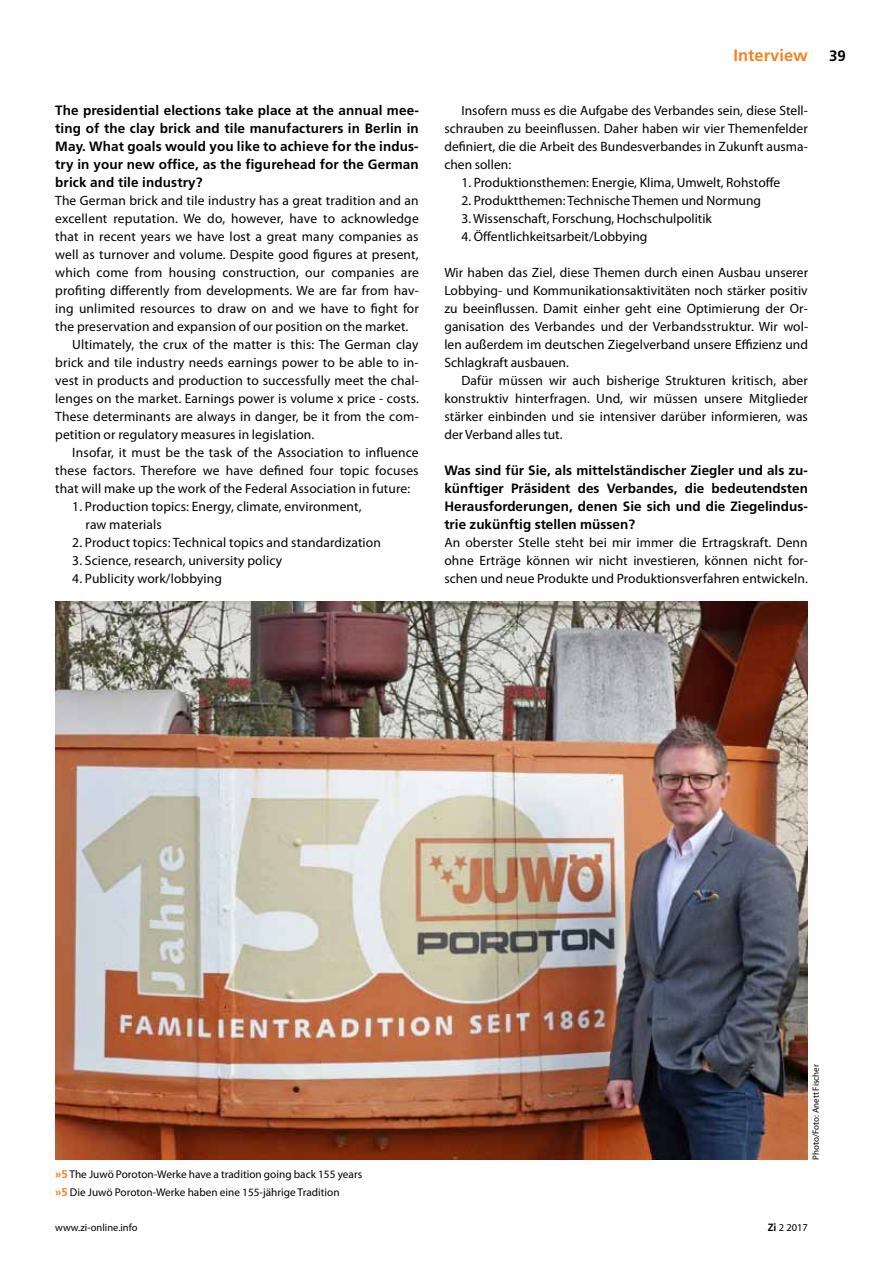
<style>
.page{position:relative;width:893px;height:1263px;background:#fff}
.page>*{position:absolute;margin:0;border:0;box-sizing:border-box;transform-origin:0 0}
.t1{font:700 16.5px "Frutiger LT Std";color:#f58220}
.t2{font:700 15px "Frutiger LT Std";color:#000}
.t3{font:13.5px/18px "Myriad Pro";letter-spacing:.01em;color:#000;text-align:justify}
.t4{font:700 13.5px/18px "Frutiger LT Std";color:#000;text-align:justify}
.t5{font:11.25px "Myriad Pro";color:#000}
.t6{font:10.5px "Myriad Pro";color:#000}
.t7{font:9px "Myriad Pro";color:#000}
.s1{font-family:"Frutiger LT Std";font-weight:700;color:#f58220}
.s2{font-family:"Frutiger LT Std";font-weight:700}
</style>
<div class="page">
<img style="left:55px;top:601px;width:753px;height:558px">
<p class="t4" style="left:55px;top:102px;width:365px">The presidential elections take place at the annual mee&shy;ting of the clay brick and tile manufacturers in Berlin in May. What goals would you like to achieve for the indus&shy;try in your new office, as the figurehead for the German brick and tile industry?</p>
<p class="t3" style="left:55px;top:192px;width:365px">The German brick and tile industry has a great tradition and an</p>
<p class="t3" style="left:55px;top:210px;width:365px">excellent reputation. We do, however, have to acknowledge</p>
<p class="t3" style="left:55px;top:228px;width:365px">that in recent years we have lost a great many companies as</p>
<p class="t3" style="left:55px;top:246px;width:365px">well as turnover and volume. Despite good figures at present,</p>
<p class="t3" style="left:55px;top:264px;width:365px">which come from housing construction, our companies are</p>
<p class="t3" style="left:55px;top:282px;width:365px">profiting differently from developments. We are far from hav-</p>
<p class="t3" style="left:55px;top:300px;width:365px">ing unlimited resources to draw on and we have to fight for</p>
<p class="t3" style="left:55px;top:318px;width:355px">the preservation and expansion of our position on the market.</p>
<p class="t3" style="left:72px;top:336px;width:348px">Ultimately, the crux of the matter is this: The German clay</p>
<p class="t3" style="left:55px;top:354px;width:365px">brick and tile industry needs earnings power to be able to in-</p>
<p class="t3" style="left:55px;top:372px;width:365px">vest in products and production to successfully meet the chal-</p>
<p class="t3" style="left:55px;top:390px;width:365px">lenges on the market. Earnings power is volume x price - costs.</p>
<p class="t3" style="left:55px;top:408px;width:365px">These determinants are always in danger, be it from the com-</p>
<p class="t3" style="left:55px;top:426px;width:261px">petition or regulatory measures in legislation.</p>
<p class="t3" style="left:72px;top:444px;width:348px">Insofar, it must be the task of the Association to influence</p>
<p class="t3" style="left:55px;top:462px;width:365px">these factors. Therefore we have defined four topic focuses</p>
<p class="t3" style="left:55px;top:480px;width:356px">that will make up the work of the Federal Association in future:</p>
<p class="t3" style="left:86px;top:498px;width:277px;text-indent:-13px">1. Production topics: Energy, climate, environment, raw materials</p>
<p class="t3" style="left:72px;top:534px;width:310px">2. Product topics: Technical topics and standardization</p>
<p class="t3" style="left:72px;top:552px;width:211px">3. Science, research, university policy</p>
<p class="t3" style="left:72px;top:570px;width:151px">4. Publicity work/lobbying</p>
<p class="t1" style="left:733px;top:46px;width:76px">Interview</p>
<p class="t3" style="left:444px;top:102px;width:365px;text-indent:17px">Insofern muss es die Aufgabe des Verbandes sein, diese Stell&shy;schrauben zu beeinflussen. Daher haben wir vier Themenfelder definiert, die die Arbeit des Bundesverbandes in Zukunft ausma&shy;chen sollen:</p>
<p class="t3" style="left:461px;top:173px;width:320px">1. Produktionsthemen: Energie, Klima, Umwelt, Rohstoffe</p>
<p class="t3" style="left:461px;top:191px;width:301px">2. Produktthemen: Technische Themen und Normung</p>
<p class="t3" style="left:461px;top:209px;width:252px">3. Wissenschaft, Forschung, Hochschulpolitik</p>
<p class="t3" style="left:461px;top:227px;width:188px">4. Öffentlichkeitsarbeit/Lobbying</p>
<p class="t3" style="left:444px;top:263px;width:365px">Wir haben das Ziel, diese Themen durch einen Ausbau unserer Lobbying- und Kommunikationsaktivitäten noch stärker positiv zu beeinflussen. Damit einher geht eine Optimierung der Or&shy;ganisation des Verbandes und der Verbandsstruktur. Wir wol&shy;len außerdem im deutschen Ziegelverband unsere Effizienz und Schlagkraft ausbauen.</p>
<p class="t3" style="left:444px;top:371px;width:365px;text-indent:17px">Dafür müssen wir auch bisherige Strukturen kritisch, aber konstruktiv hinterfragen. Und, wir müssen unsere Mitglieder stärker einbinden und sie intensiver darüber informieren, was der Verband alles tut.</p>
<p class="t4" style="left:444px;top:462px;width:365px">Was sind für Sie, als mittelständischer Ziegler und als zu&shy;künftiger Präsident des Verbandes, die bedeutendsten Herausforderungen, denen Sie sich und die Ziegelindus&shy;trie zukünftig stellen müssen?</p>
<p class="t3" style="left:444px;top:533px;width:365px">An oberster Stelle steht bei mir immer die Ertragskraft. Denn ohne Erträge können wir nicht investieren, können nicht for&shy;schen und neue Produkte und Produktionsverfahren entwickeln.</p>
<p class="t2" style="left:829px;top:47px;width:18px">39</p>
<p class="t5" style="left:55px;top:1167px;width:308px"><span class="s1">»5</span> The Juwö Poroton-Werke have a tradition going back 155 years</p>
<p class="t5" style="left:55px;top:1185px;width:286px"><span class="s1">»5</span> Die Juwö Poroton-Werke haben eine 155-jährige Tradition</p>
<p class="t7" style="left:810px;top:1159px;width:97px;rotate:-90deg">Photo/Foto: Anett Fischer</p>
<p class="t6" style="left:55px;top:1221px;width:84px">www.zi-online.info</p>
<p class="t6" style="left:768px;top:1221px;width:42px"><span class="s2">Zi</span> 2 2017</p>
</div>
